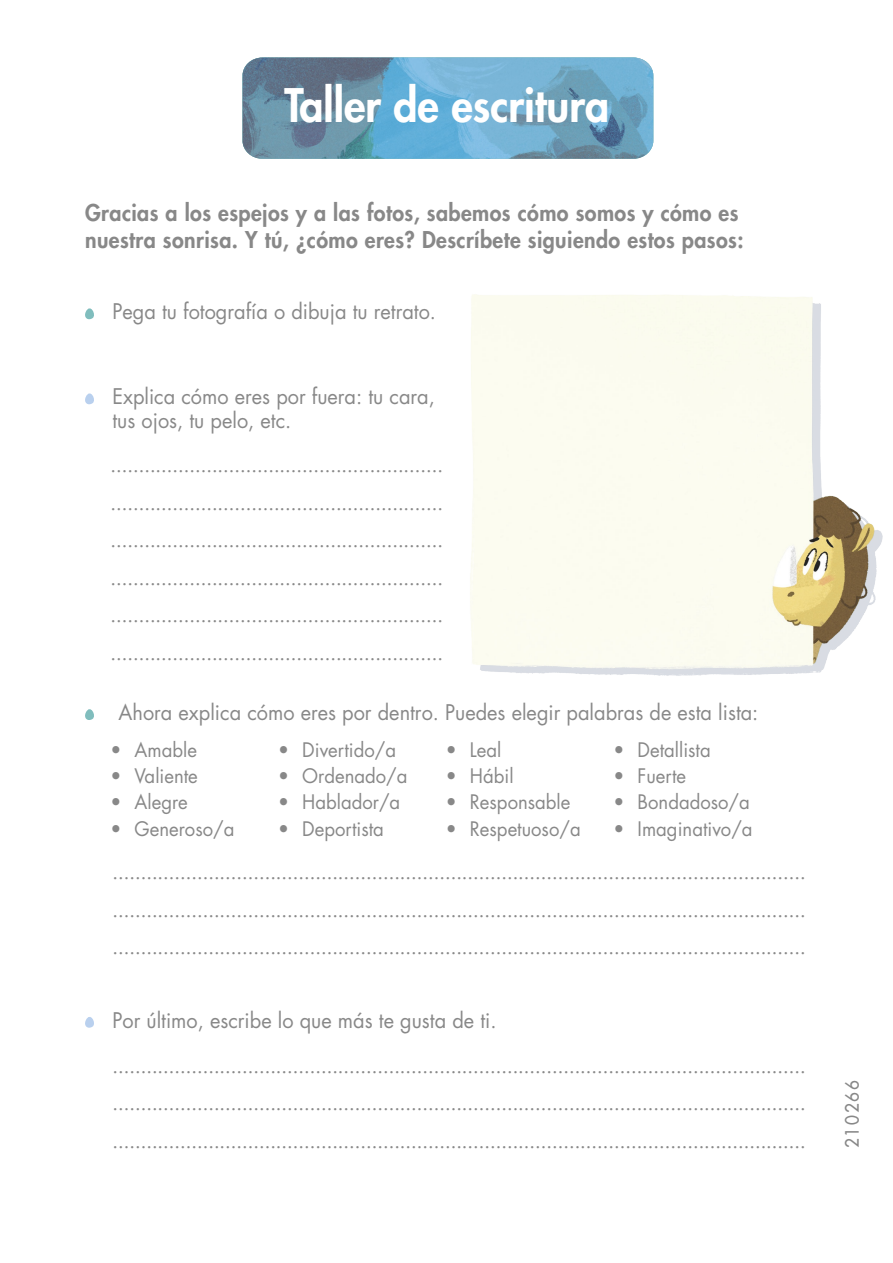
<style>
.page{position:relative;width:893px;height:1263px;background:#fff}
.page>*{position:absolute;margin:0;border:0;box-sizing:border-box;transform-origin:0 0}
.t1{font:800 45px "Futura Std";color:#fff;scale:.95 1}
.t2{font:800 22.5px/27px "Futura Std";letter-spacing:.02em;color:#888;scale:.95 1}
.t3{font:21px/24px "Futura Std";color:#888;scale:.95 1}
.t4{font:500 19.5px/37.5px "Futura Std";color:#888;text-align:justify}
.t5{font:19.5px "Futura Std";color:#888;scale:.95 1}
.t6{font:500 18px "Futura Std";letter-spacing:.1em;color:#888;scale:.95 1}
</style>
<div class="page">
<svg style="left:85px;top:709px;width:9px;height:11px"></svg>
<svg style="left:85px;top:1017px;width:9px;height:11px"></svg>
<img style="left:85px;top:57px;width:798px;height:619px">
<h1 class="t1" style="left:284px;top:77px;width:343px">Taller de escritura</h1>
<p class="t2" style="left:85px;top:199px;width:695px">Gracias a los espejos y a las fotos, sabemos cómo somos y cómo es nuestra sonrisa. Y tú, ¿cómo eres? Descríbete siguiendo estos pasos:</p>
<p class="t3" style="left:112px;top:300px;width:342px">Pega tu fotografía o dibuja tu retrato.</p>
<p class="t3" style="left:112px;top:385px;width:341px">Explica cómo eres por fuera: tu cara, tus ojos, tu pelo, etc.</p>
<p class="t4" style="left:111px;top:446px;width:334px">........................................................... ........................................................... ........................................................... ........................................................... ........................................................... ...........................................................</p>
<p class="t3" style="left:119px;top:700px;width:675px">Ahora explica cómo eres por dentro. Puedes elegir palabras de esta lista:</p>
<p class="t5" style="left:111px;top:737px;width:92px">• Amable</p>
<p class="t5" style="left:111px;top:764px;width:93px">• Valiente</p>
<p class="t5" style="left:111px;top:790px;width:83px">• Alegre</p>
<p class="t5" style="left:111px;top:816px;width:132px">• Generoso/a</p>
<p class="t5" style="left:278px;top:737px;width:126px">• Divertido/a</p>
<p class="t5" style="left:278px;top:764px;width:138px">• Ordenado/a</p>
<p class="t5" style="left:278px;top:790px;width:130px">• Hablador/a</p>
<p class="t5" style="left:278px;top:816px;width:113px">• Deportista</p>
<p class="t5" style="left:446px;top:737px;width:60px">• Leal</p>
<p class="t5" style="left:446px;top:764px;width:73px">• Hábil</p>
<p class="t5" style="left:446px;top:790px;width:133px">• Responsable</p>
<p class="t5" style="left:446px;top:816px;width:143px">• Respetuoso/a</p>
<p class="t5" style="left:614px;top:737px;width:104px">• Detallista</p>
<p class="t5" style="left:614px;top:763px;width:78px">• Fuerte</p>
<p class="t5" style="left:614px;top:790px;width:145px">• Bondadoso/a</p>
<p class="t5" style="left:614px;top:816px;width:148px">• Imaginativo/a</p>
<p class="t4" style="left:113px;top:853px;width:695px">........................................................................................................................... ........................................................................................................................... ...........................................................................................................................</p>
<p class="t3" style="left:112px;top:1008px;width:406px">Por último, escribe lo que más te gusta de ti.</p>
<p class="t4" style="left:113px;top:1047px;width:695px">........................................................................................................................... ........................................................................................................................... ...........................................................................................................................</p>
<p class="t6" style="left:841px;top:1148px;width:73px;rotate:-90deg">210266</p>
</div>
